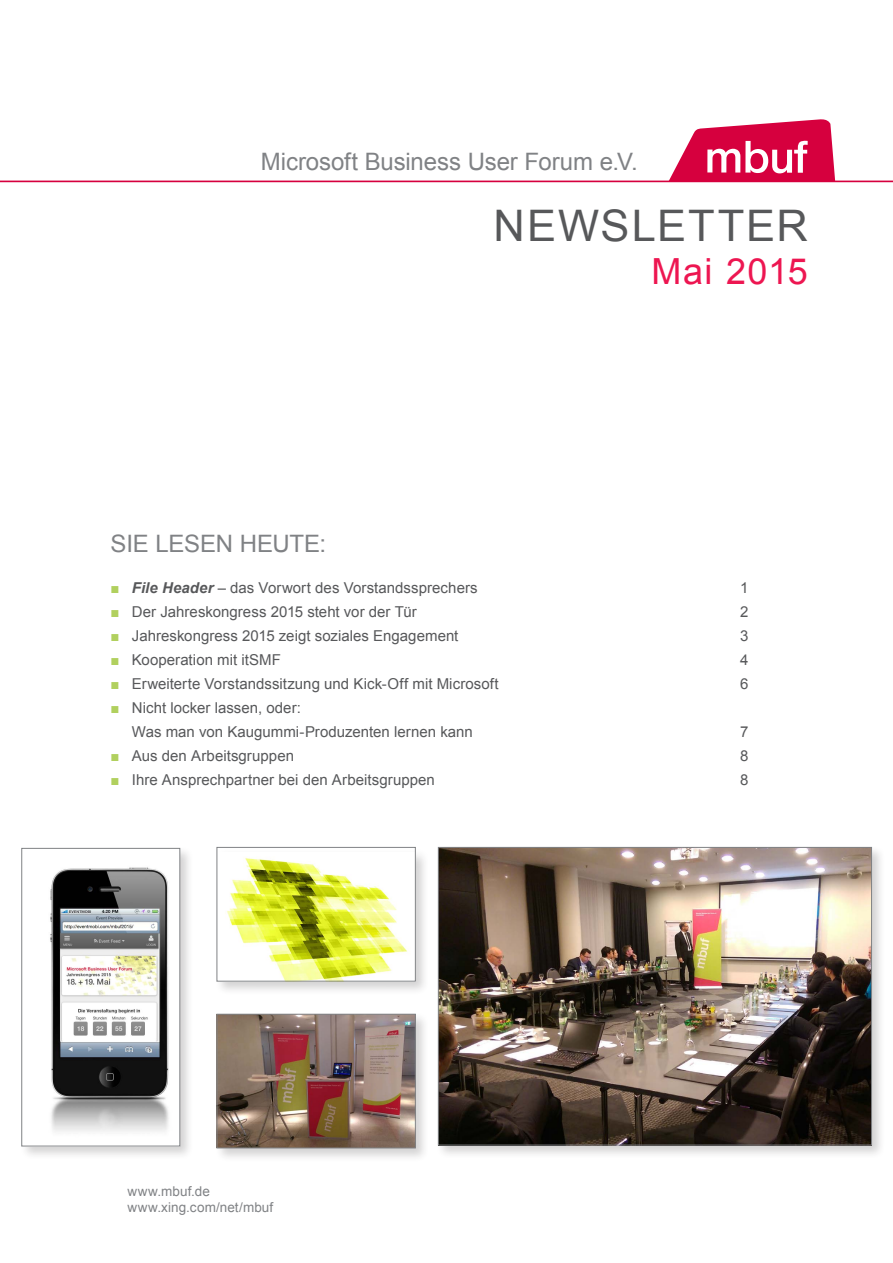
<style>
.page{position:relative;width:893px;height:1263px;background:#fff}
.page>*{position:absolute;margin:0;border:0;box-sizing:border-box;transform-origin:0 0}
.Headline_Page_1_Line{font:43.5px "Arial";letter-spacing:.045em;color:#57585a}
.Headline_Page_1_Line-2{font:36px "Arial";letter-spacing:.04em;color:#ed1651}
._1_Head_Cover{font:24px "Arial";letter-spacing:-.005em;color:#808285}
._1_Head{font:24px "Arial";letter-spacing:-.01em;color:#808285}
.t1{font:15px/24px "Arial";letter-spacing:.005em;color:#57585a}
.t2{font:13.5px/16.5px "Arial";letter-spacing:.005em;color:#808285}
.s1{color:#b1d05e}
.s2{font-weight:700;font-style:italic}
</style>
<div class="page">
<svg style="left:669px;top:119px;width:166px;height:62px"></svg>
<hr style="left:0;top:181px;width:893px;height:1px;background:#d6003e">
<div style="left:19px;top:846px;width:175px;height:314px;background:#231f20;opacity:.2"></div>
<img style="left:24px;top:850px;width:154px;height:294px">
<div style="left:22px;top:848px;width:158px;height:298px;border:1px solid #808285"></div>
<div style="left:436px;top:845px;width:450px;height:314px;background:#231f20;opacity:.2"></div>
<img style="left:440px;top:849px;width:430px;height:294px">
<div style="left:438px;top:847px;width:434px;height:298px;border:1px solid #808285"></div>
<div style="left:215px;top:1012px;width:214px;height:150px;background:#231f20;opacity:.2"></div>
<img style="left:219px;top:1016px;width:195px;height:130px">
<div style="left:217px;top:1014px;width:199px;height:134px;border:1px solid #808285"></div>
<div style="left:215px;top:845px;width:214px;height:151px;background:#231f20;opacity:.2"></div>
<img style="left:219px;top:852px;width:195px;height:127px">
<div style="left:217px;top:847px;width:199px;height:134px;border:1px solid #808285"></div>
<p class="_1_Head_Cover" style="left:261px;top:146px;width:378px">Microsoft Business User Forum e.V.</p>
<p class="Headline_Page_1_Line" style="left:494px;top:197px;width:316px">NEWSLETTER</p>
<p class="Headline_Page_1_Line-2" style="left:651px;top:248px;width:158px">Mai 2015</p>
<p class="_1_Head" style="left:111px;top:528px;width:217px">SIE LESEN HEUTE:</p>
<p class="t1" style="left:111px;top:576px;width:369px"><span class="s1">■</span> <span class="s2">File Header</span> – das Vorwort des Vorstandssprechers</p>
<p class="t1" style="left:740px;top:576px;width:10px">1</p>
<p class="t1" style="left:111px;top:600px;width:308px"><span class="s1">■</span> Der Jahreskongress 2015 steht vor der Tür</p>
<p class="t1" style="left:740px;top:600px;width:10px">2</p>
<p class="t1" style="left:111px;top:624px;width:349px"><span class="s1">■</span> Jahreskongress 2015 zeigt soziales Engagement</p>
<p class="t1" style="left:740px;top:624px;width:10px">3</p>
<p class="t1" style="left:111px;top:648px;width:172px"><span class="s1">■</span> Kooperation mit itSMF</p>
<p class="t1" style="left:740px;top:648px;width:10px">4</p>
<p class="t1" style="left:111px;top:672px;width:389px"><span class="s1">■</span> Erweiterte Vorstandssitzung und Kick-Off mit Microsoft</p>
<p class="t1" style="left:740px;top:672px;width:10px">6</p>
<p class="t1" style="left:132px;top:696px;width:343px;text-indent:-21px"><span class="s1">■</span> Nicht locker lassen, oder:<br>Was man von Kaugummi-Produzenten lernen kann</p>
<p class="t1" style="left:740px;top:720px;width:10px">7</p>
<p class="t1" style="left:111px;top:744px;width:185px"><span class="s1">■</span> Aus den Arbeitsgruppen</p>
<p class="t1" style="left:740px;top:744px;width:10px">8</p>
<p class="t1" style="left:111px;top:768px;width:326px"><span class="s1">■</span> Ihre Ansprechpartner bei den Arbeitsgruppen</p>
<p class="t1" style="left:740px;top:768px;width:10px">8</p>
<p class="t2" style="left:128px;top:1183px;width:147px">www.mbuf.de www.xing.com/net/mbuf</p>
</div>
